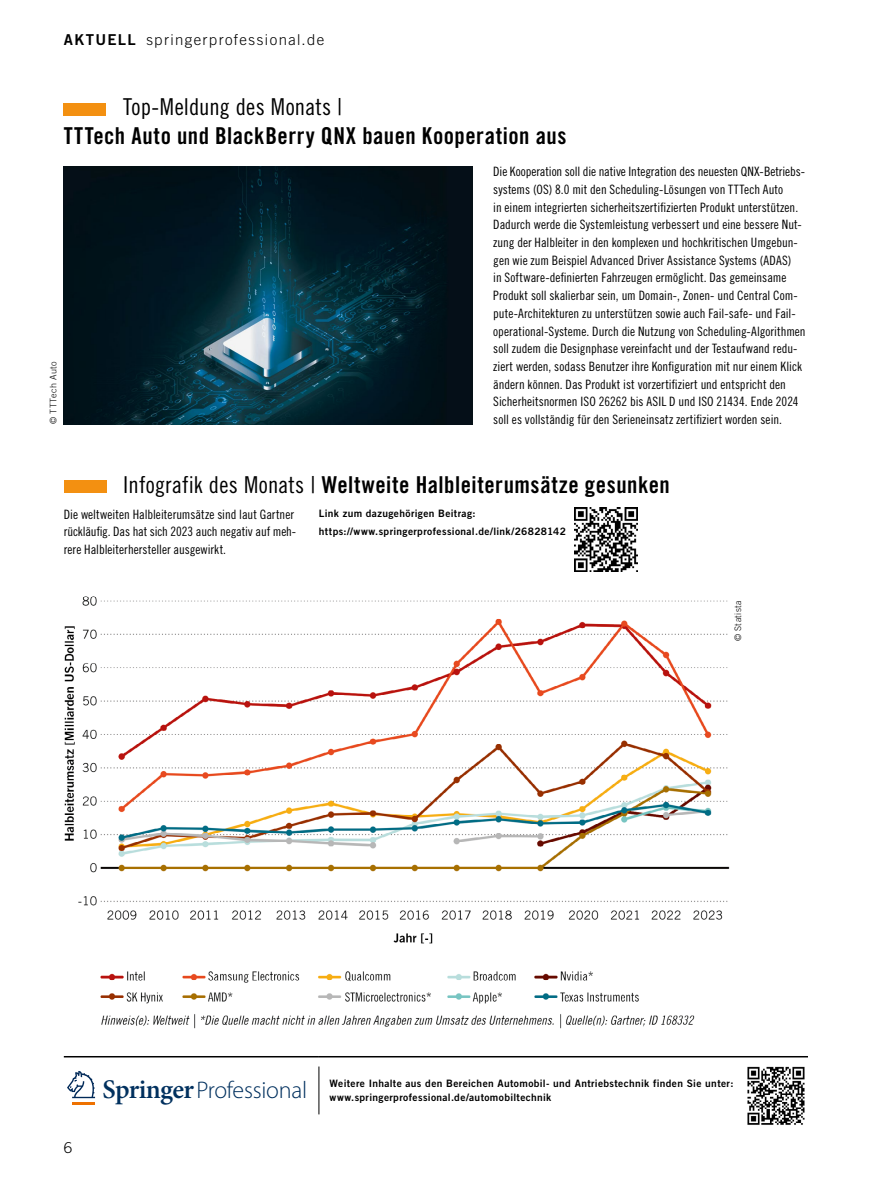
<style>
.page{position:relative;width:893px;height:1187px;background:#fff}
.page>*{position:absolute;margin:0;border:0;box-sizing:border-box;transform-origin:0 0}
.Box_Heading_SP-3sp{font:300 24px "Myriad Pro";letter-spacing:-.01em;color:#00305e}
.Box_Heading_News{font:23.25px/28.5px "Trade Gothic LT Std Bd Cn 20";letter-spacing:.02em;color:#000}
.t1{font:300 15px "Trade Gothic LT Std";letter-spacing:.09em;color:#000}
.Para_News{font:12.9px/17.7px "Trade Gothic LT Std Cn 18";color:#000}
.NoXML_Link_Title{font:10.2px "Trade Gothic LT Std Bd 2";letter-spacing:.035em;color:#000}
.Para_News-2{font:10.2px/18.1px "Trade Gothic LT Std Bd 2";letter-spacing:.035em;color:#000}
.Image_Source_x{font:300 9px "Trade Gothic LT Std";letter-spacing:.045em;color:#000}
.s1{font-family:"Trade Gothic LT Std Bd 2";font-weight:400}
.s2{font-family:"Trade Gothic LT Std Cn 18"}
.s3{font-family:"Minion Pro";font-weight:600;font-size:27px}
</style>
<div class="page">
<div style="left:64px;top:103px;width:42px;height:12px;background:#f39011"></div>
<img style="left:64px;top:167px;width:408px;height:257px">
<div style="left:64px;top:480px;width:42px;height:12px;background:#f39011"></div>
<img style="left:64px;top:596px;width:666px;height:433px">
<img style="left:574px;top:507px;width:64px;height:64px">
<hr style="left:64px;top:1055px;width:255px;height:2px;background:#000">
<hr style="left:319px;top:1055px;width:489px;height:2px;background:#000">
<hr style="left:319px;top:1066px;width:1px;height:48px;background:#000">
<hr style="left:72px;top:1102px;width:23px;height:3px;background:#ee7100">
<svg style="left:67px;top:1071px;width:28px;height:27px"></svg>
<img style="left:747px;top:1066px;width:58px;height:59px">
<p class="t1" style="left:64px;top:31px;width:262px"><span class="s1">AKTUELL</span> springerprofessional.de</p>
<p class="Box_Heading_News" style="left:64px;top:93px;width:504px;text-indent:60px"><span class="s2">Top-Meldung des Monats |<br></span>TTTech Auto und BlackBerry QNX bauen Kooperation aus</p>
<p class="Para_News" style="left:493px;top:163px;width:314px">Die Kooperation soll die native Integration des neuesten QNX-Betriebs&shy;systems (OS) 8.0 mit den Scheduling-Lösungen von TTTech Auto<br>in einem integrierten sicherheitszertifizierten Produkt unterstützen.<br>Dadurch werde die Systemleistung verbessert und eine bessere Nut&shy;zung der Halbleiter in den komplexen und hochkritischen Umgebun&shy;gen wie zum Beispiel Advanced Driver Assistance Systems (ADAS)<br>in Software-definierten Fahrzeugen ermöglicht. Das gemeinsame Produkt soll skalierbar sein, um Domain-, Zonen- und Central Com&shy;pute-Architekturen zu unterstützen sowie auch Fail-safe- und Fail&shy;operational-Systeme. Durch die Nutzung von Scheduling-Algorithmen soll zudem die Designphase vereinfacht und der Testaufwand redu&shy;ziert werden, sodass Benutzer ihre Konfiguration mit nur einem Klick ändern können. Das Produkt ist vorzertifiziert und entspricht den Sicherheitsnormen ISO 26262 bis ASIL D und ISO 21434. Ende 2024</p>
<p class="Image_Source_x" style="left:48px;top:424px;width:64px;rotate:-90deg">© TTTech Auto</p>
<p class="Para_News" style="left:493px;top:410px;width:290px">soll es vollständig für den Serieneinsatz zertifiziert worden sein.</p>
<p class="Box_Heading_News" style="left:123px;top:470px;width:548px"><span class="s2">Infografik des Monats |</span> Weltweite Halbleiterumsätze gesunken</p>
<p class="Para_News" style="left:64px;top:506px;width:234px;line-height:17.1px">Die weltweiten Halbleiterumsätze sind laut Gartner rückläufig. Das hat sich 2023 auch negativ auf meh&shy;rere Halbleiterhersteller ausgewirkt.</p>
<p class="Para_News-2" style="left:319px;top:504px;width:249px">Link zum dazugehörigen Beitrag: https://www.springerprofessional.de/link/26828142</p>
<p class="Image_Source_x" style="left:732px;top:641px;width:42px;rotate:-90deg">© Statista</p>
<p class="t1" style="left:64px;top:1138px;width:10px">6</p>
<p class="Box_Heading_SP-3sp" style="left:103px;top:1076px;width:206px"><span class="s3">Springer</span>Professional</p>
<p class="NoXML_Link_Title" style="left:330px;top:1077px;width:405px">Weitere Inhalte aus den Bereichen Automobil- und Antriebstechnik finden Sie unter:</p>
<p class="NoXML_Link_Title" style="left:330px;top:1090px;width:223px">www.springerprofessional.de/automobiltechnik</p>
</div>
